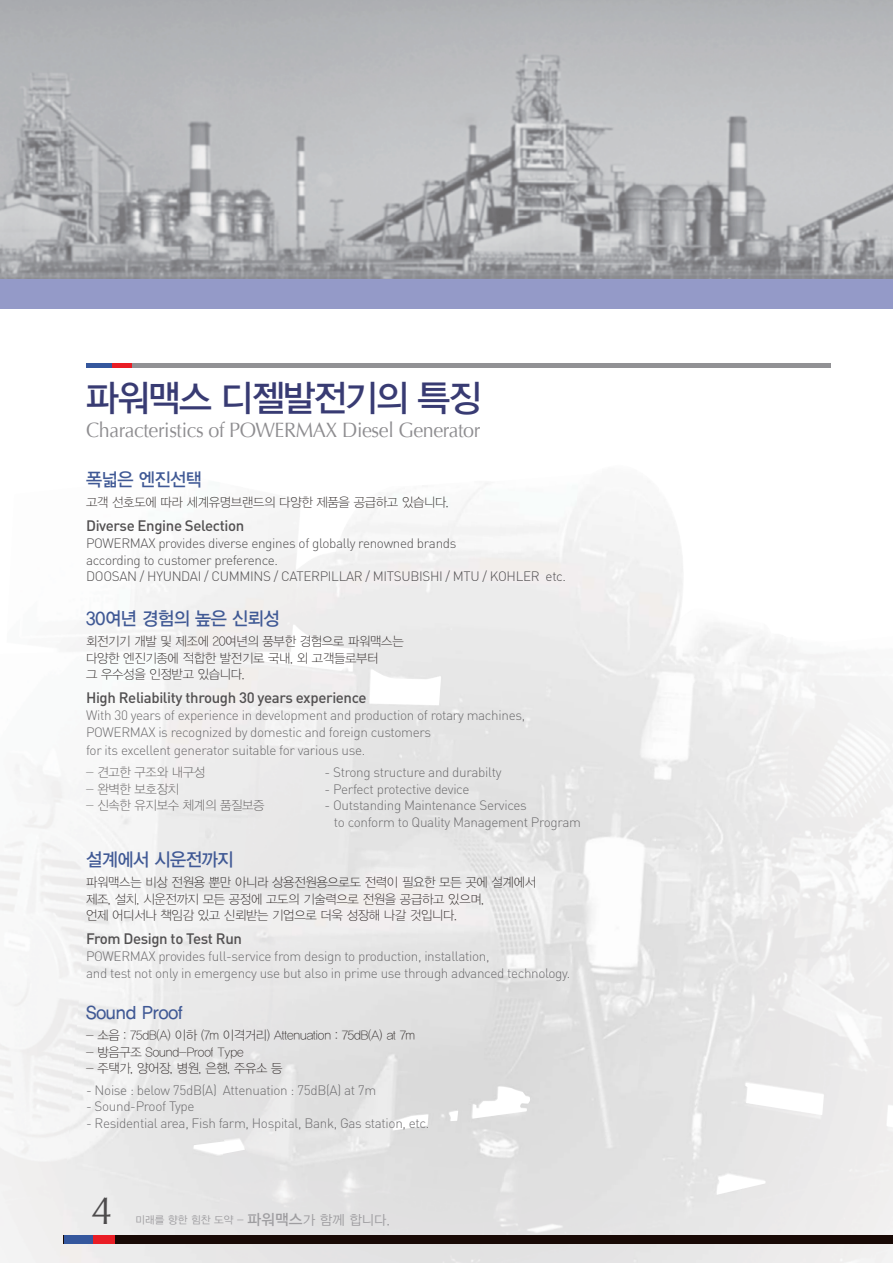
<style>
.page{position:relative;width:893px;height:1263px;background:#fff}
.page>*{position:absolute;margin:0;border:0;box-sizing:border-box;transform-origin:0 0}
.t1{font:39.75px "Optima";color:#4d4b4c;scale:.95 1}
.t2{font:36.75px "YDVYGO Std 13 KS Cms UHC H";letter-spacing:-.05em;color:#383b73}
.t3{font:20.7px "Optima";letter-spacing:-.02em;color:#8e8d90;scale:.95 1}
.t4{font:18.45px "YDVYGO Std 13 KS Cms UHC H";letter-spacing:-.025em;color:#405995;scale:.95 1}
.t5{font:18.45px "YDVYGO Std 13 KS Cms UHC H";letter-spacing:-.005em;color:#405995;scale:.95 1}
.t6{font:500 15px "DIN";letter-spacing:-.025em;color:#525051}
.t7{font:300 13.5px/16.5px "DIN";letter-spacing:-.025em;color:#6e6d6f}
.t8{font:300 13.5px/16.5px "DIN";letter-spacing:-.025em;color:#525051}
.t9{font:12.75px/16.5px "YDVYGO Std 11 KS Cms UHC H";letter-spacing:-.025em;color:#352f2e}
.t10{font:12.75px "YDVYGO Std 11 KS Cms UHC H";letter-spacing:-.005em;color:#352f2e}
.t11{font:12.75px "YDVYGO Std 11 KS Cms UHC H";letter-spacing:-.025em;color:#646161}
.t12{font:10.5px "YDVYGO Std 12 KS Cms UHC H";color:#9e9da0}
.s1{font-family:"YDVYGO Std 13 KS Cms UHC H";font-size:15px}
.s2{font-size:13.5px}
</style>
<div class="page">
<img style="left:0;top:515px;width:117px;height:748px">
<img style="left:684px;top:611px;width:76px;height:652px">
<img style="left:737px;top:634px;width:98px;height:629px">
<img style="left:274px;top:810px;width:390px;height:395px">
<div style="left:267px;top:1177px;width:370px;height:86px;background:#e2e2e2"></div>
<div style="left:64px;top:1235px;width:829px;height:9px;background:#180905"></div>
<div style="left:64px;top:1235px;width:30px;height:9px;background:#35579d"></div>
<div style="left:94px;top:1235px;width:21px;height:9px;background:#e91d25"></div>
<img style="left:0;top:0;width:893px;height:279px">
<hr style="left:86px;top:363px;width:744px;height:4px;background:#919194">
<hr style="left:86px;top:363px;width:27px;height:4px;background:#35579d">
<hr style="left:113px;top:363px;width:19px;height:4px;background:#e91d25">
<div style="left:0;top:279px;width:893px;height:29px;background:#949ac8"></div>
<h2 class="t2" style="left:86px;top:382px;width:397px">파워맥스 디젤발전기의 특징</h2>
<h3 class="t3" style="left:86px;top:417px;width:416px">Characteristics of POWERMAX Diesel Generator</h3>
<h3 class="t4" style="left:86px;top:471px;width:124px">폭넓은 엔진선택</h3>
<p class="t9" style="left:86px;top:495px;width:364px">고객 선호도에 따라 세계유명브랜드의 다양한 제품을 공급하고 있습니다.</p>
<p class="t6" style="left:86px;top:521px;width:160px">Diverse Engine Selection</p>
<p class="t8" style="left:86px;top:537px;width:482px">POWERMAX provides diverse engines of globally renowned brands<br>according to customer preference.<br>DOOSAN / HYUNDAI / CUMMINS / CATERPILLAR / MITSUBISHI / MTU / KOHLER etc.</p>
<h3 class="t4" style="left:86px;top:610px;width:205px">30여년 경험의 높은 신뢰성</h3>
<p class="t9" style="left:86px;top:634px;width:319px">회전기기 개발 및 제조에 20여년의 풍부한 경험으로 파워맥스는 다양한 엔진기종에 적합한 발전기로 국내, 외 고객들로부터<br>그 우수성을 인정받고 있습니다.</p>
<p class="t6" style="left:86px;top:693px;width:282px">High Reliability through 30 years experience</p>
<p class="t7" style="left:86px;top:709px;width:441px">With 30 years of experience in development and production of rotary machines,<br>POWERMAX is recognized by domestic and foreign customers</p>
<p class="t7" style="left:86px;top:743px;width:281px">for its excellent generator suitable for various use.</p>
<p class="t11" style="left:86px;top:766px;width:121px">- 견고한 구조와 내구성</p>
<p class="t7" style="left:325px;top:766px;width:178px">- Strong structure and durabilty</p>
<p class="t11" style="left:86px;top:783px;width:95px">- 완벽한 보호장치</p>
<p class="t7" style="left:325px;top:782px;width:146px">- Perfect protective device</p>
<p class="t11" style="left:86px;top:799px;width:180px">- 신속한 유지보수 체계의 품질보증</p>
<p class="t7" style="left:334px;top:799px;width:249px;text-indent:-9px">- Outstanding Maintenance Services<br>to conform to Quality Management Program</p>
<h3 class="t4" style="left:86px;top:851px;width:157px">설계에서 시운전까지</h3>
<p class="t9" style="left:86px;top:875px;width:452px">파워맥스는 비상 전원용 뿐만 아니라 상용전원용으로도 전력이 필요한 모든 곳에 설계에서 제조, 설치, 시운전까지 모든 공정에 고도의 기술력으로 전원을 공급하고 있으며,<br>언제 어디서나 책임감 있고 신뢰받는 기업으로 더욱 성장해 나갈 것입니다.</p>
<p class="t6" style="left:86px;top:934px;width:157px">From Design to Test Run</p>
<p class="t7" style="left:86px;top:949px;width:486px">POWERMAX provides full-service from design to production, installation,<br>and test not only in emergency use but also in prime use through advanced technology.</p>
<h3 class="t5" style="left:86px;top:1004px;width:103px">Sound Proof</h3>
<p class="t10" style="left:86px;top:1030px;width:331px">- 소음 : 75dB(A) 이하 (7m 이격거리) Attenuation : 75dB(A) at 7m</p>
<p class="t10" style="left:86px;top:1046px;width:159px">- 방음구조 Sound-Proof Type</p>
<p class="t9" style="left:86px;top:1061px;width:198px">- 주택가, 양어장, 병원, 은행, 주유소 등</p>
<p class="t7" style="left:86px;top:1083px;width:292px">- Noise : below 75dB(A) Attenuation : 75dB(A) at 7m</p>
<p class="t7" style="left:86px;top:1100px;width:110px">- Sound-Proof Type</p>
<p class="t7" style="left:86px;top:1116px;width:345px">- Residential area, Fish farm, Hospital, Bank, Gas station, etc.</p>
<h1 class="t1" style="left:92px;top:1188px;width:24px">4</h1>
<p class="t12" style="left:136px;top:1215px;width:256px">미래를 향한 힘찬 도약 - <span class="s1">파워맥스</span><span class="s2">가 함께 합니다.</span></p>
</div>
